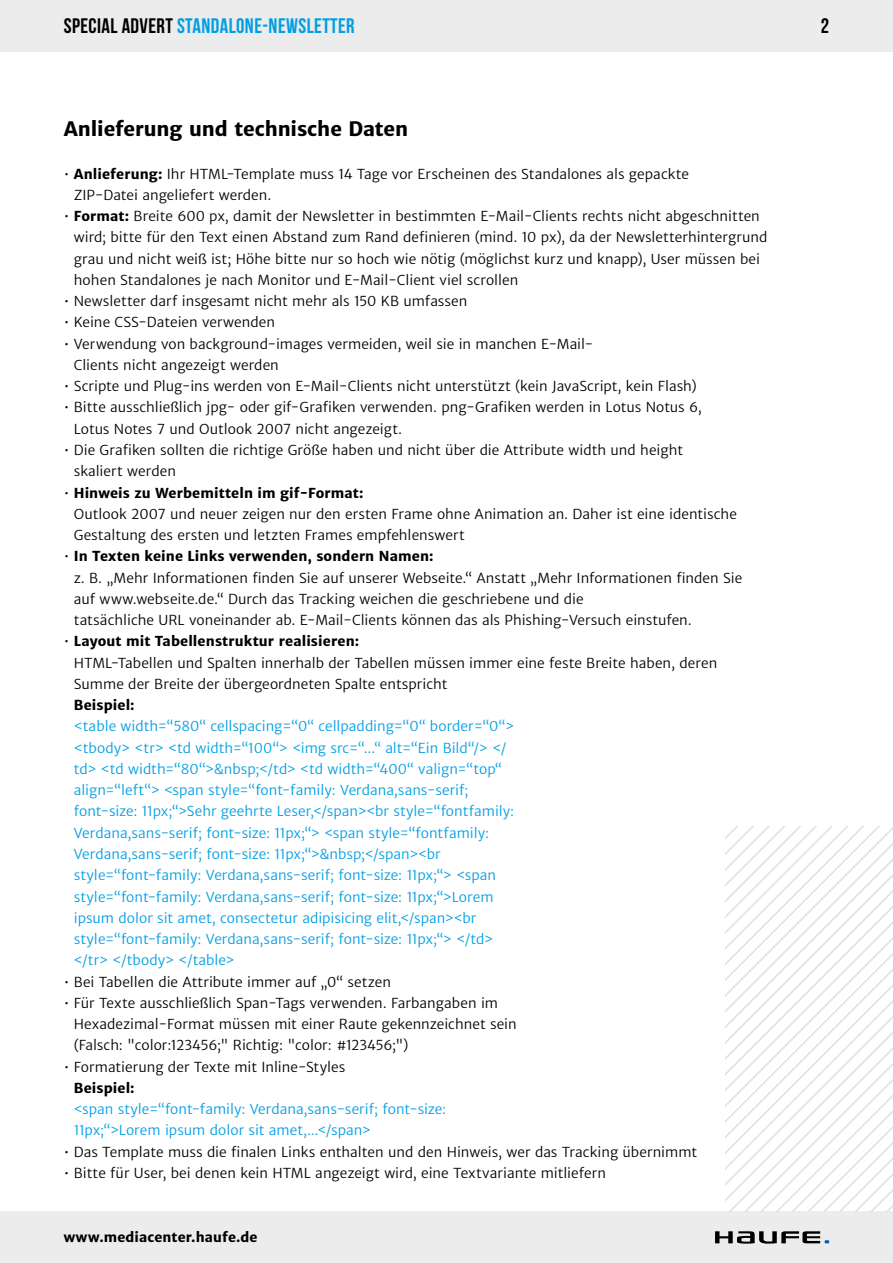
<style>
.page{position:relative;width:893px;height:1263px;background:#fff}
.page>*{position:absolute;margin:0;border:0;box-sizing:border-box;transform-origin:0 0}
.t1{font:700 21px "Bebas Neue";letter-spacing:.02em;color:#009ee3}
.t2{font:700 21px "Bebas Neue";color:#000}
.t3{font:700 19.65px "Haufe Merriweather Sans";letter-spacing:-.005em;color:#000}
.t4{font:13.65px/21.3px "Haufe Merriweather Sans Lt";color:#000}
.t5{font:13.65px/21.3px "Haufe Merriweather Sans Lt";color:#009ee3}
.t6{font:700 13.65px "Haufe Merriweather Sans";letter-spacing:.01em;color:#000}
.t7{font:700 13.5px "Haufe Merriweather Sans";letter-spacing:.01em;color:#000}
.s1{color:#000}
.s2{font-family:"Haufe Merriweather Sans";font-weight:700}
.s3{font-family:"Haufe Merriweather Sans Lt";font-weight:400}
</style>
<div class="page">
<div style="left:0;top:0;width:893px;height:51px;background:#ececec"></div>
<div style="left:0;top:1212px;width:893px;height:51px;background:#ececec"></div>
<svg style="left:715px;top:1231px;width:114px;height:13px"></svg>
<svg style="left:725px;top:826px;width:168px;height:386px"></svg>
<h1 class="t1" style="left:64px;top:15px;width:292px"><span class="s1">SPECIAL ADVERT</span> STANDALONE-NEWSLETTER</h1>
<h2 class="t3" style="left:64px;top:117px;width:346px">Anlieferung und technische Daten</h2>
<p class="t4" style="left:74px;top:163px;width:617px;text-indent:-10px">• <span class="s2">Anlieferung:</span> Ihr HTML-Template muss 14 Tage vor Erscheinen des Standalones als gepackte<br>ZIP-Datei angeliefert werden.</p>
<p class="t4" style="left:74px;top:206px;width:695px;text-indent:-10px">• <span class="s2">Format:</span> Breite 600 px, damit der Newsletter in bestimmten E-Mail-Clients rechts nicht abgeschnitten wird; bitte für den Text einen Abstand zum Rand definieren (mind. 10 px), da der Newsletterhintergrund grau und nicht weiß ist; Höhe bitte nur so hoch wie nötig (möglichst kurz und knapp), User müssen bei hohen Standalones je nach Monitor und E-Mail-Client viel scrollen</p>
<p class="t4" style="left:64px;top:291px;width:405px">• Newsletter darf insgesamt nicht mehr als 150 KB umfassen</p>
<p class="t4" style="left:64px;top:312px;width:213px">• Keine CSS-Dateien verwenden</p>
<p class="t4" style="left:74px;top:333px;width:521px;text-indent:-10px">• Verwendung von background-images vermeiden, weil sie in manchen E-Mail-<br>Clients nicht angezeigt werden</p>
<p class="t4" style="left:64px;top:376px;width:634px">• Scripte und Plug-ins werden von E-Mail-Clients nicht unterstützt (kein JavaScript, kein Flash)</p>
<p class="t4" style="left:74px;top:397px;width:630px;text-indent:-10px">• Bitte ausschließlich jpg- oder gif-Grafiken verwenden. png-Grafiken werden in Lotus Notus 6,<br>Lotus Notes 7 und Outlook 2007 nicht angezeigt.</p>
<p class="t4" style="left:74px;top:440px;width:611px;text-indent:-10px">• Die Grafiken sollten die richtige Größe haben und nicht über die Attribute width und height skaliert werden</p>
<p class="t6" style="left:64px;top:484px;width:301px"><span class="s3">•</span> Hinweis zu Werbemitteln im gif-Format:</p>
<p class="t4" style="left:74px;top:503px;width:665px">Outlook 2007 und neuer zeigen nur den ersten Frame ohne Animation an. Daher ist eine identische<br>Gestaltung des ersten und letzten Frames empfehlenswert</p>
<p class="t6" style="left:64px;top:548px;width:371px"><span class="s3">•</span> In Texten keine Links verwenden, sondern Namen:</p>
<p class="t4" style="left:74px;top:567px;width:670px">z. B. „Mehr Informationen finden Sie auf unserer Webseite.“ Anstatt „Mehr Informationen finden Sie auf www.webseite.de.“ Durch das Tracking weichen die geschriebene und die<br>tatsächliche URL voneinander ab. E-Mail-Clients können das als Phishing-Versuch einstufen.</p>
<p class="t6" style="left:64px;top:633px;width:297px"><span class="s3">•</span> Layout mit Tabellenstruktur realisieren:</p>
<p class="t4" style="left:74px;top:652px;width:645px">HTML-Tabellen und Spalten innerhalb der Tabellen müssen immer eine feste Breite haben, deren<br>Summe der Breite der übergeordneten Spalte entspricht</p>
<p class="t6" style="left:74px;top:697px;width:62px">Beispiel:</p>
<p class="t5" style="left:74px;top:716px;width:442px">&lt;table width=“580“ cellspacing=“0“ cellpadding=“0“ border=“0“&gt; &lt;tbody&gt; &lt;tr&gt; &lt;td width=“100“&gt; &lt;img src=“...“ alt=“Ein Bild“/&gt; &lt;/ td&gt; &lt;td width=“80“&gt;&amp;nbsp;&lt;/td&gt; &lt;td width=“400“ valign=“top“ align=“left“&gt; &lt;span style=“font-family: Verdana,sans-serif; font-size: 11px;“&gt;Sehr geehrte Leser,&lt;/span&gt;&lt;br style=“fontfamily:<br>Verdana,sans-serif; font-size: 11px;“&gt; &lt;span style=“fontfamily:<br>Verdana,sans-serif; font-size: 11px;“&gt;&amp;nbsp;&lt;/span&gt;&lt;br style=“font-family: Verdana,sans-serif; font-size: 11px;“&gt; &lt;span style=“font-family: Verdana,sans-serif; font-size: 11px;“&gt;Lorem ipsum dolor sit amet, consectetur adipisicing elit,&lt;/span&gt;&lt;br style=“font-family: Verdana,sans-serif; font-size: 11px;“&gt; &lt;/td&gt; &lt;/tr&gt; &lt;/tbody&gt; &lt;/table&gt;</p>
<p class="t4" style="left:64px;top:971px;width:329px">• Bei Tabellen die Attribute immer auf „0“ setzen</p>
<p class="t4" style="left:74px;top:992px;width:444px;text-indent:-10px">• Für Texte ausschließlich Span-Tags verwenden. Farbangaben im<br>Hexadezimal-Format müssen mit einer Raute gekennzeichnet sein (Falsch: "color:123456;" Richtig: "color: #123456;")</p>
<p class="t4" style="left:64px;top:1056px;width:283px">• Formatierung der Texte mit Inline-Styles</p>
<p class="t6" style="left:74px;top:1079px;width:62px">Beispiel:</p>
<p class="t5" style="left:74px;top:1099px;width:374px">&lt;span style=“font-family: Verdana,sans-serif; font-size:<br>11px;“&gt;Lorem ipsum dolor sit amet,...&lt;/span&gt;</p>
<p class="t4" style="left:64px;top:1141px;width:635px">• Das Template muss die finalen Links enthalten und den Hinweis, wer das Tracking übernimmt</p>
<p class="t4" style="left:64px;top:1162px;width:544px">• Bitte für User, bei denen kein HTML angezeigt wird, eine Textvariante mitliefern</p>
<p class="t7" style="left:64px;top:1228px;width:195px">www.mediacenter.haufe.de</p>
<h1 class="t2" style="left:821px;top:15px;width:10px">2</h1>
</div>
